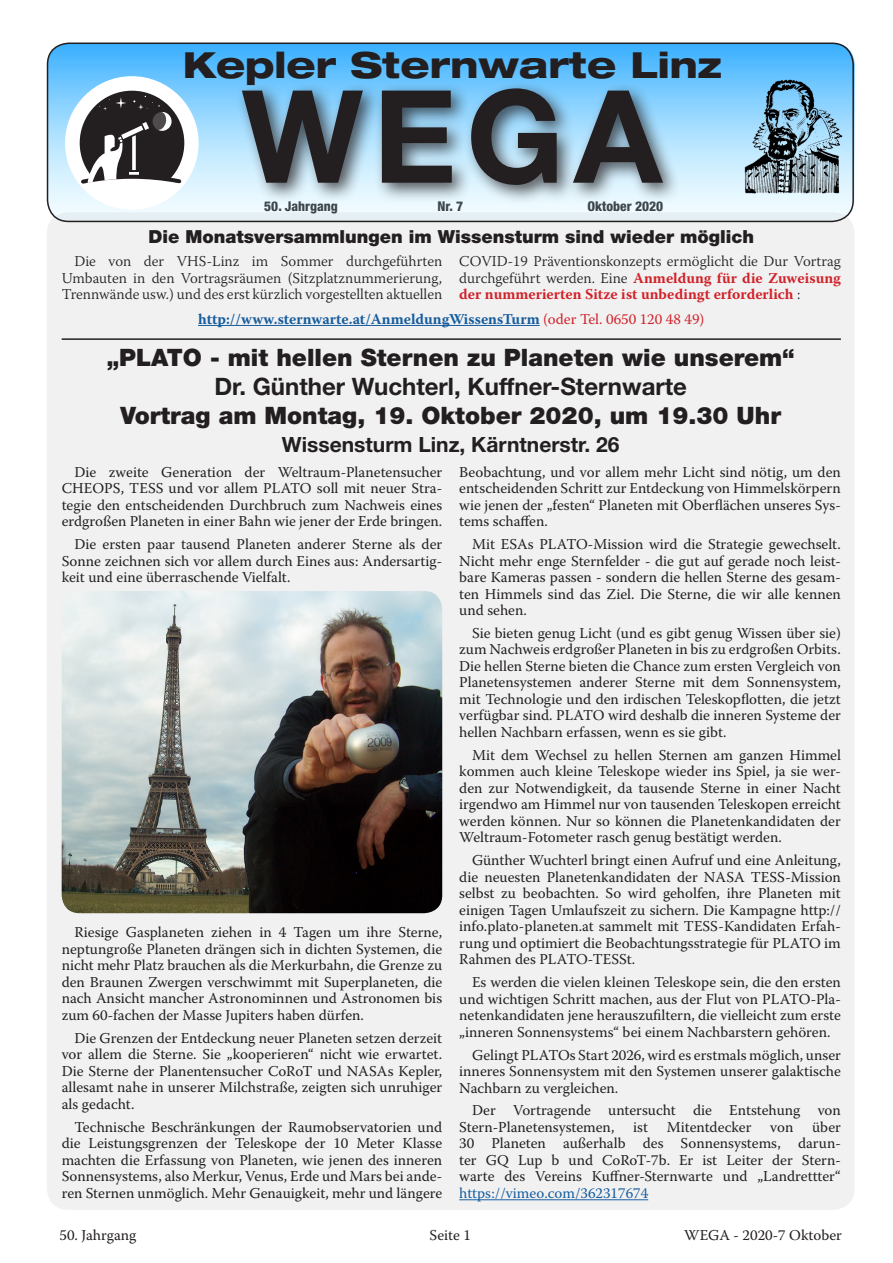
<style>
.page{position:relative;width:893px;height:1263px;background:#fff}
.page>*{position:absolute;margin:0;border:0;box-sizing:border-box;transform-origin:0 0}
.t1{font:700 129px "Helvetica Neue";color:#231f20}
.t2{font:800 expanded 36px "Helvetica Neue";color:#231f20}
.Einl_Hdr{font:900 24px/28.8px "Helvetica Neue";color:#231f20;text-align:center}
.Einl_Hdr-2{font:700 21px "Helvetica Neue";color:#231f20}
.Einl_Hdr-3{font:900 18px "Helvetica Neue";color:#231f20}
.Fliesstext{font:15px/16.5px "Warnock Pro";color:#231f20;text-align:justify}
.Fliesstext-2{font:300 15px/16.5px "Warnock Pro";color:#231f20;text-align:justify}
.Fliesstext-3{font:700 15px "Warnock Pro";color:#175d9e}
.Footer1bis3{font:15px "Warnock Pro";color:#231f20}
.Footer1bis3-2{font:800 condensed 13.5px "Helvetica Neue";color:#231f20}
.s1{font-weight:700;color:#d1232a}
.s2{font-weight:400;color:#d1232a}
.s3{font-weight:700}
.s4{color:#175d9e}
</style>
<div class="page">
<div style="left:47px;top:212px;width:808px;height:998px;background:#f1f1f2;border-radius:21px"></div>
<svg style="left:48px;top:43px;width:807px;height:179px"></svg>
<div style="left:47px;top:43px;width:807px;height:179px;border:2px solid #231f20;border-radius:21px"></div>
<div style="left:235px;top:80px;width:446px;height:125px;background:#231f20;opacity:.75"></div>
<div style="left:65px;top:76px;width:134px;height:134px;background:#fff;border-radius:50%"></div>
<svg style="left:80px;top:91px;width:104px;height:93px"></svg>
<img style="left:745px;top:80px;width:98px;height:114px">
<hr style="left:459px;top:1199px;width:189px;height:1px;background:#175d9e">
<img style="left:62px;top:591px;width:380px;height:322px">
<hr style="left:198px;top:325px;width:342px;height:1px;background:#175d9e">
<hr style="left:62px;top:338px;width:779px;height:2px;background:#231f20">
<p class="t2" style="left:183px;top:42px;width:541px">Kepler Sternwarte Linz</p>
<p class="t1" style="left:241px;top:57px;width:422px">WEGA</p>
<p class="Footer1bis3-2" style="left:264px;top:198px;width:75px">50. Jahrgang</p>
<p class="Footer1bis3-2" style="left:438px;top:198px;width:27px">Nr. 7</p>
<p class="Footer1bis3-2" style="left:587px;top:198px;width:77px">Oktober 2020</p>
<p class="Einl_Hdr-3" style="left:148px;top:226px;width:607px">Die Monatsversammlungen im Wissensturm sind wieder möglich</p>
<p class="Fliesstext-2" style="left:62px;top:253px;width:382px;text-indent:13px">Die von der VHS-Linz im Sommer durchgeführten Umbauten in den Vortragsräumen (Sitzplatznummerierung, Trennwände usw.) und des erst kürzlich vorgestellten aktuellen</p>
<p class="Fliesstext-2" style="left:459px;top:253px;width:383px">COVID-19 Präventionskonzepts ermöglicht die Dur Vortrag durchgeführt werden. Eine <span class="s1">Anmeldung für die Zuweisung der nummerierten Sitze ist unbedingt erforderlich</span> :</p>
<p class="Fliesstext-3" style="left:198px;top:310px;width:508px">http://www.sternwarte.at/AnmeldungWissensTurm <span class="s2">(oder Tel. 0650 120 48 49)</span></p>
<p class="Einl_Hdr" style="left:107px;top:343px;width:689px">„PLATO - mit hellen Sternen zu Planeten wie unserem“<br><span class="s3">Dr. Günther Wuchterl, Kuffner-Sternwarte<br></span>Vortrag am Montag, 19. Oktober 2020, um 19.30 Uhr</p>
<p class="Einl_Hdr-2" style="left:282px;top:432px;width:339px">Wissensturm Linz, Kärntnerstr. 26</p>
<p class="Fliesstext" style="left:62px;top:463px;width:382px;text-indent:13px">Die zweite Generation der Weltraum-Planetensucher CHEOPS, TESS und vor allem PLATO soll mit neuer Stra&shy;tegie den entscheidenden Durchbruch zum Nachweis eines erdgroßen Planeten in einer Bahn wie jener der Erde bringen.</p>
<p class="Fliesstext" style="left:62px;top:536px;width:382px;text-indent:13px">Die ersten paar tausend Planeten anderer Sterne als der Sonne zeichnen sich vor allem durch Eines aus: Andersartig&shy;keit und eine überraschende Vielfalt.</p>
<p class="Fliesstext" style="left:62px;top:924px;width:382px;text-indent:13px">Riesige Gasplaneten ziehen in 4 Tagen um ihre Sterne, neptungroße Planeten drängen sich in dichten Systemen, die nicht mehr Platz brauchen als die Merkurbahn, die Grenze zu den Braunen Zwergen verschwimmt mit Superplaneten, die nach Ansicht mancher Astronominnen und Astronomen bis zum 60-fachen der Masse Jupiters haben dürfen.</p>
<p class="Fliesstext" style="left:62px;top:1029px;width:382px;text-indent:13px">Die Grenzen der Entdeckung neuer Planeten setzen derzeit vor allem die Sterne. Sie „kooperieren“ nicht wie erwartet.<br>Die Sterne der Planentensucher CoRoT und NASAs Kepler, allesamt nahe in unserer Milchstraße, zeigten sich unruhiger als gedacht.</p>
<p class="Fliesstext" style="left:62px;top:1118px;width:382px;text-indent:13px">Technische Beschränkungen der Raumobservatorien und die Leistungsgrenzen der Teleskope der 10 Meter Klasse machten die Erfassung von Planeten, wie jenen des inneren Sonnensystems, also Merkur, Venus, Erde und Mars bei ande&shy;ren Sternen unmöglich. Mehr Genauigkeit, mehr und längere</p>
<p class="Fliesstext" style="left:459px;top:463px;width:383px">Beobachtung, und vor allem mehr Licht sind nötig, um den entscheidenden Schritt zur Entdeckung von Himmelskörpern wie jenen der „festen“ Planeten mit Oberflächen unseres Sys&shy;tems schaffen.</p>
<p class="Fliesstext" style="left:459px;top:536px;width:383px;text-indent:13px">Mit ESAs PLATO-Mission wird die Strategie gewechselt.<br>Nicht mehr enge Sternfelder - die gut auf gerade noch leist&shy;bare Kameras passen - sondern die hellen Sterne des gesam&shy;ten Himmels sind das Ziel. Die Sterne, die wir alle kennen und sehen.</p>
<p class="Fliesstext" style="left:459px;top:624px;width:383px;text-indent:13px">Sie bieten genug Licht (und es gibt genug Wissen über sie) zum Nachweis erdgroßer Planeten in bis zu erdgroßen Orbits.<br>Die hellen Sterne bieten die Chance zum ersten Vergleich von Planetensystemen anderer Sterne mit dem Sonnensystem, mit Technologie und den irdischen Teleskopflotten, die jetzt verfügbar sind. PLATO wird deshalb die inneren Systeme der hellen Nachbarn erfassen, wenn es sie gibt.</p>
<p class="Fliesstext" style="left:459px;top:746px;width:383px;text-indent:13px">Mit dem Wechsel zu hellen Sternen am ganzen Himmel kommen auch kleine Teleskope wieder ins Spiel, ja sie wer&shy;den zur Notwendigkeit, da tausende Sterne in einer Nacht irgendwo am Himmel nur von tausenden Teleskopen erreicht werden können. Nur so können die Planetenkandidaten der Weltraum-Fotometer rasch genug bestätigt werden.</p>
<p class="Fliesstext" style="left:459px;top:852px;width:383px;text-indent:13px">Günther Wuchterl bringt einen Aufruf und eine Anleitung, die neuesten Planetenkandidaten der NASA TESS-Mission selbst zu beobachten. So wird geholfen, ihre Planeten mit einigen Tagen Umlaufszeit zu sichern. Die Kampagne http:// info.plato-planeten.at sammelt mit TESS-Kandidaten Erfah&shy;rung und optimiert die Beobachtungsstrategie für PLATO im Rahmen des PLATO-TESSt.</p>
<p class="Fliesstext" style="left:459px;top:974px;width:383px;text-indent:13px">Es werden die vielen kleinen Teleskope sein, die den ersten und wichtigen Schritt machen, aus der Flut von PLATO-Pla&shy;netenkandidaten jene herauszufiltern, die vielleicht zum erste „inneren Sonnensystems“ bei einem Nachbarstern gehören.</p>
<p class="Fliesstext" style="left:459px;top:1046px;width:383px;text-indent:13px">Gelingt PLATOs Start 2026, wird es erstmals möglich, unser inneres Sonnensystem mit den Systemen unserer galaktische Nachbarn zu vergleichen.</p>
<p class="Fliesstext" style="left:459px;top:1102px;width:383px;text-indent:13px">Der Vortragende untersucht die Entstehung von Stern-Planetensystemen, ist Mitentdecker von über 30 Planeten außerhalb des Sonnensystems, darun&shy;ter GQ Lup b und CoRoT-7b. Er ist Leiter der Stern&shy;warte des Vereins Kuffner-Sternwarte und „Landrettter“ <span class="s4">https://vimeo.com/362317674</span></p>
<p class="Footer1bis3" style="left:60px;top:1226px;width:78px">50. Jahrgang</p>
<p class="Footer1bis3" style="left:430px;top:1226px;width:43px">Seite 1</p>
<p class="Footer1bis3" style="left:684px;top:1226px;width:159px">WEGA - 2020-7 Oktober</p>
</div>
